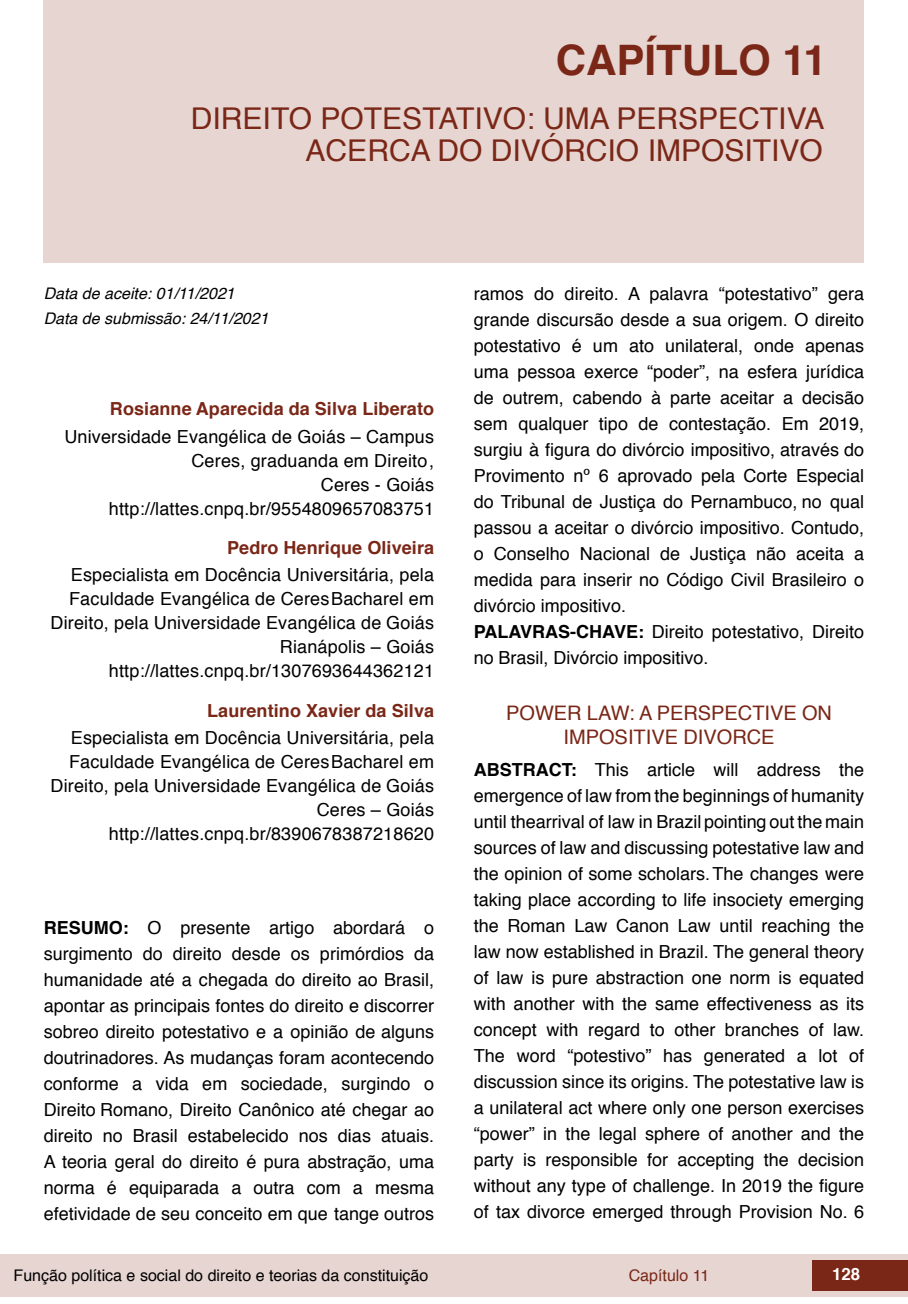
<style>
.page{position:relative;width:908px;height:1304px;background:#fff}
.page>*{position:absolute;margin:0;border:0;box-sizing:border-box;transform-origin:0 0}
.t1{font:700 42px "Helvetica";color:#7a2717}
.t2{font:30px/32px "Helvetica";color:#7a2717;text-align:right}
.t3{font:20px/24px "Helvetica";color:#7a2717;text-align:center}
.t4{font:18px/26px "Helvetica";color:#000;text-align:right}
.t5{font:700 18px "Helvetica";letter-spacing:.005em;color:#7a2717}
.t6{font:700 16.8px "Helvetica";color:#fff}
.t7{font:16px "Helvetica";color:#000}
.t8{font:italic 16px "Helvetica";color:#000}
.t9{font:16px "Helvetica";color:#7a2717}
.s1{font-weight:700}
</style>
<div class="page">
<div style="left:0;top:1254px;width:906px;height:43px;background:#e6d5d1"></div>
<div style="left:812px;top:1261px;width:95px;height:30px;background:#7a2717"></div>
<div style="left:44px;top:0;width:819px;height:263px;background:#e6d5d1"></div>
<h1 class="t1" style="left:555px;top:26px;width:272px">CAPÍTULO 11</h1>
<h2 class="t2" style="left:191px;top:104px;width:634px">DIREITO POTESTATIVO: UMA PERSPECTIVA<br>ACERCA DO DIVÓRCIO IMPOSITIVO</h2>
<p class="t8" style="left:44px;top:280px;width:192px">Data de aceite: 01/11/2021</p>
<p class="t8" style="left:44px;top:306px;width:226px">Data de submissão: 24/11/2021</p>
<p class="t5" style="left:110px;top:395px;width:325px">Rosianne Aparecida da Silva Liberato</p>
<p class="t4" style="left:64px;top:425px;width:371px;line-height:24px">Universidade Evangélica de Goiás – Campus<br>Ceres, graduanda em Direito ,<br>Ceres - Goiás http://lattes.cnpq.br/9554809657083751</p>
<p class="t5" style="left:227px;top:533px;width:208px">Pedro Henrique Oliveira</p>
<p class="t4" style="left:51px;top:564px;width:385px;line-height:24px">Especialista em Docência Universitária, pela Faculdade Evangélica de Ceres Bacharel em Direito, pela Universidade Evangélica de Goiás Rianápolis – Goiás http://lattes.cnpq.br/1307693644362121</p>
<p class="t5" style="left:207px;top:696px;width:228px">Laurentino Xavier da Silva</p>
<p class="t4" style="left:51px;top:726px;width:385px;line-height:24px">Especialista em Docência Universitária, pela Faculdade Evangélica de Ceres Bacharel em Direito, pela Universidade Evangélica de Goiás Ceres – Goiás http://lattes.cnpq.br/8390678387218620</p>
<p class="t4" style="left:44px;top:915px;width:392px;text-align:justify"><span class="s1">RESUMO:</span> O presente artigo abordará o surgimento do direito desde os primórdios da humanidade até a chegada do direito ao Brasil, apontar as principais fontes do direito e discorrer sobreo direito potestativo e a opinião de alguns doutrinadores. As mudanças foram acontecendo conforme a vida em sociedade, surgindo o Direito Romano, Direito Canônico até chegar ao direito no Brasil estabelecido nos dias atuais.<br>A teoria geral do direito é pura abstração, uma norma é equiparada a outra com a mesma efetividade de seu conceito em que tange outros</p>
<p class="t4" style="left:473px;top:281px;width:392px;text-align:left">ramos do direito. A palavra “potestativo” gera grande discursão desde a sua origem. O direito potestativo é um ato unilateral, onde apenas uma pessoa exerce “poder”, na esfera jurídica de outrem, cabendo à parte aceitar a decisão sem qualquer tipo de contestação. Em 2019, surgiu à figura do divórcio impositivo, através do Provimento nº 6 aprovado pela Corte Especial do Tribunal de Justiça do Pernambuco, no qual passou a aceitar o divórcio impositivo. Contudo, o Conselho Nacional de Justiça não aceita a medida para inserir no Código Civil Brasileiro o divórcio impositivo.<br><span class="s1">PALAVRAS-CHAVE:</span> Direito potestativo, Direito no Brasil, Divórcio impositivo.</p>
<p class="t3" style="left:506px;top:702px;width:327px">POWER LAW: A PERSPECTIVE ON<br>IMPOSITIVE DIVORCE</p>
<p class="t4" style="left:473px;top:757px;width:392px;text-align:justify"><span class="s1">ABSTRACT:</span> This article will address the emergence of law from the beginnings of humanity until thearrival of law in Brazil pointing out the main sources of law and discussing potestative law and the opinion of some scholars. The changes were taking place according to life insociety emerging the Roman Law Canon Law until reaching the law now established in Brazil. The general theory of law is pure abstraction one norm is equated with another with the same effectiveness as its concept with regard to other branches of law.<br>The word “potestivo” has generated a lot of discussion since its origins. The potestative law is a unilateral act where only one person exercises “power” in the legal sphere of another and the party is responsible for accepting the decision without any type of challenge. In 2019 the figure of tax divorce emerged through Provision No. 6</p>
<p class="t7" style="left:14px;top:1263px;width:416px">Função política e social do direito e teorias da constituição</p>
<p class="t9" style="left:628px;top:1263px;width:82px">Capítulo 11</p>
<p class="t6" style="left:831px;top:1261px;width:30px">128</p>
</div>
